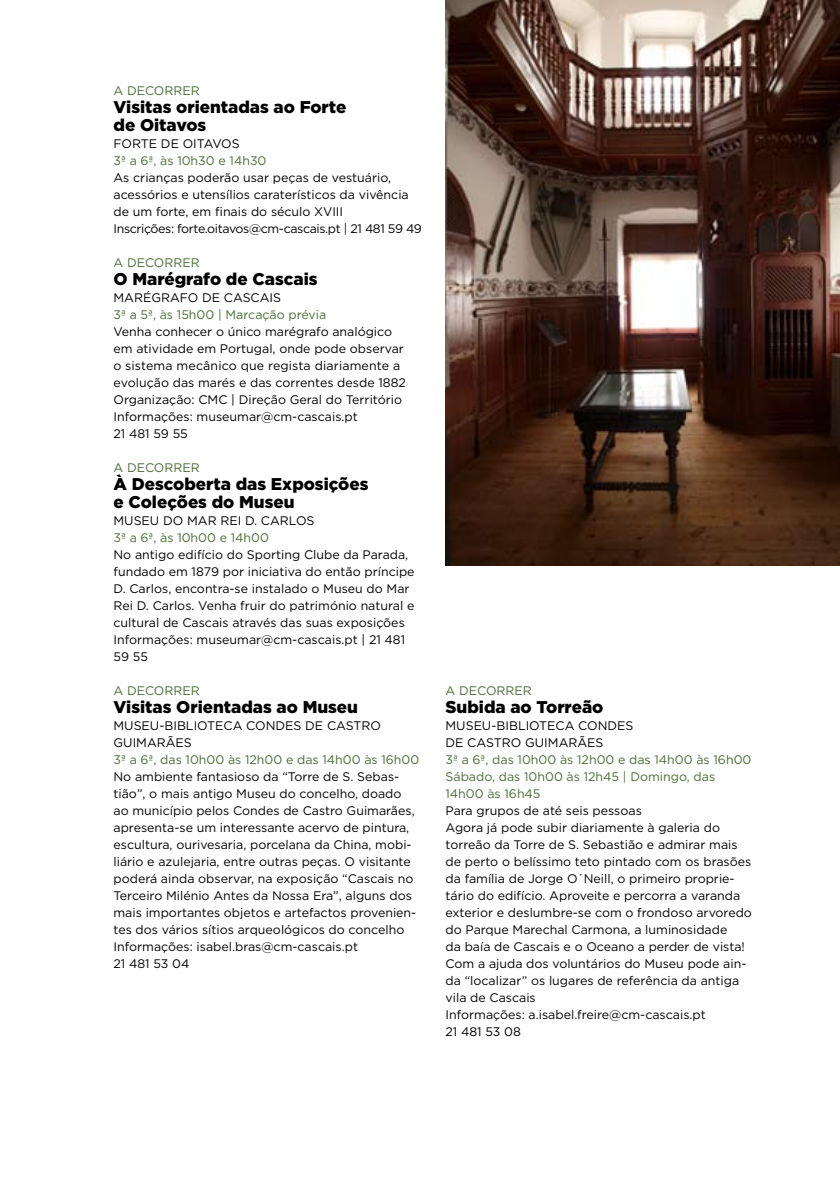
<style>
.page{position:relative;width:840px;height:1191px;background:#fff}
.page>*{position:absolute;margin:0;border:0;box-sizing:border-box;transform-origin:0 0}
.t1{font:900 17px/18px "Gotham";color:#000}
.t2{font:12.4px/17px "Gotham";color:#000}
.t3{font:12.4px/17px "Gotham";color:#496d35}
</style>
<div class="page">
<img style="left:445px;top:0;width:394px;height:566px">
<p class="t3" style="left:113px;top:82px;width:88px">A DECORRER</p>
<h1 class="t1" style="left:113px;top:98px;width:234px">Visitas orientadas ao Forte de Oitavos</h1>
<p class="t2" style="left:113px;top:135px;width:127px">FORTE DE OITAVOS</p>
<p class="t3" style="left:113px;top:152px;width:154px">3ª a 6ª, às 10h30 e 14h30</p>
<p class="t2" style="left:113px;top:169px;width:310px">As crianças poderão usar peças de vestuário, acessórios e utensílios caraterísticos da vivência de um forte, em finais do século XVIII<br>Inscrições: forte.oitavos@cm-cascais.pt | 21 481 59 49</p>
<p class="t3" style="left:113px;top:254px;width:88px">A DECORRER</p>
<h1 class="t1" style="left:113px;top:270px;width:205px">O Marégrafo de Cascais</h1>
<p class="t2" style="left:113px;top:289px;width:169px">MARÉGRAFO DE CASCAIS</p>
<p class="t3" style="left:113px;top:306px;width:214px">3ª a 5ª, às 15h00 | Marcação prévia</p>
<p class="t2" style="left:113px;top:323px;width:294px">Venha conhecer o único marégrafo analógico em atividade em Portugal, onde pode observar o sistema mecânico que regista diariamente a evolução das marés e das correntes desde 1882<br>Organização: CMC | Direção Geral do Território Informações: museumar@cm-cascais.pt<br>21 481 59 55</p>
<p class="t3" style="left:113px;top:459px;width:88px">A DECORRER</p>
<h1 class="t1" style="left:113px;top:475px;width:256px">À Descoberta das Exposições e Coleções do Museu</h1>
<p class="t2" style="left:113px;top:512px;width:202px">MUSEU DO MAR REI D. CARLOS</p>
<p class="t3" style="left:113px;top:529px;width:157px">3ª a 6ª, às 10h00 e 14h00</p>
<p class="t2" style="left:113px;top:546px;width:302px">No antigo edifício do Sporting Clube da Parada, fundado em 1879 por iniciativa do então príncipe D. Carlos, encontra-se instalado o Museu do Mar Rei D. Carlos. Venha fruir do património natural e cultural de Cascais através das suas exposições Informações: museumar@cm-cascais.pt | 21 481<br>59 55</p>
<p class="t3" style="left:113px;top:682px;width:88px">A DECORRER</p>
<h1 class="t1" style="left:113px;top:698px;width:246px">Visitas Orientadas ao Museu</h1>
<p class="t2" style="left:113px;top:717px;width:269px">MUSEU-BIBLIOTECA CONDES DE CASTRO<br>GUIMARÃES</p>
<p class="t3" style="left:113px;top:751px;width:307px">3ª a 6ª, das 10h00 às 12h00 e das 14h00 às 16h00</p>
<p class="t2" style="left:113px;top:768px;width:304px">No ambiente fantasioso da “Torre de S. Sebas&shy;tião”, o mais antigo Museu do concelho, doado ao município pelos Condes de Castro Guimarães, apresenta-se um interessante acervo de pintura, escultura, ourivesaria, porcelana da China, mobi&shy;liário e azulejaria, entre outras peças. O visitante poderá ainda observar, na exposição “Cascais no Terceiro Milénio Antes da Nossa Era”, alguns dos mais importantes objetos e artefactos provenien&shy;tes dos vários sítios arqueológicos do concelho Informações: isabel.bras@cm-cascais.pt<br>21 481 53 04</p>
<p class="t3" style="left:445px;top:682px;width:88px">A DECORRER</p>
<h1 class="t1" style="left:445px;top:698px;width:159px">Subida ao Torreão</h1>
<p class="t2" style="left:445px;top:717px;width:189px">MUSEU-BIBLIOTECA CONDES<br>DE CASTRO GUIMARÃES</p>
<p class="t3" style="left:445px;top:751px;width:307px">3ª a 6ª, das 10h00 às 12h00 e das 14h00 às 16h00<br>Sábado, das 10h00 às 12h45 | Domingo, das<br>14h00 às 16h45</p>
<p class="t2" style="left:445px;top:802px;width:308px">Para grupos de até seis pessoas<br>Agora já pode subir diariamente à galeria do torreão da Torre de S. Sebastião e admirar mais de perto o belíssimo teto pintado com os brasões da família de Jorge O´Neill, o primeiro proprie&shy;tário do edifício. Aproveite e percorra a varanda exterior e deslumbre-se com o frondoso arvoredo do Parque Marechal Carmona, a luminosidade<br>da baía de Cascais e o Oceano a perder de vista!<br>Com a ajuda dos voluntários do Museu pode ain&shy;da “localizar” os lugares de referência da antiga vila de Cascais<br>Informações: a.isabel.freire@cm-cascais.pt<br>21 481 53 08</p>
</div>
